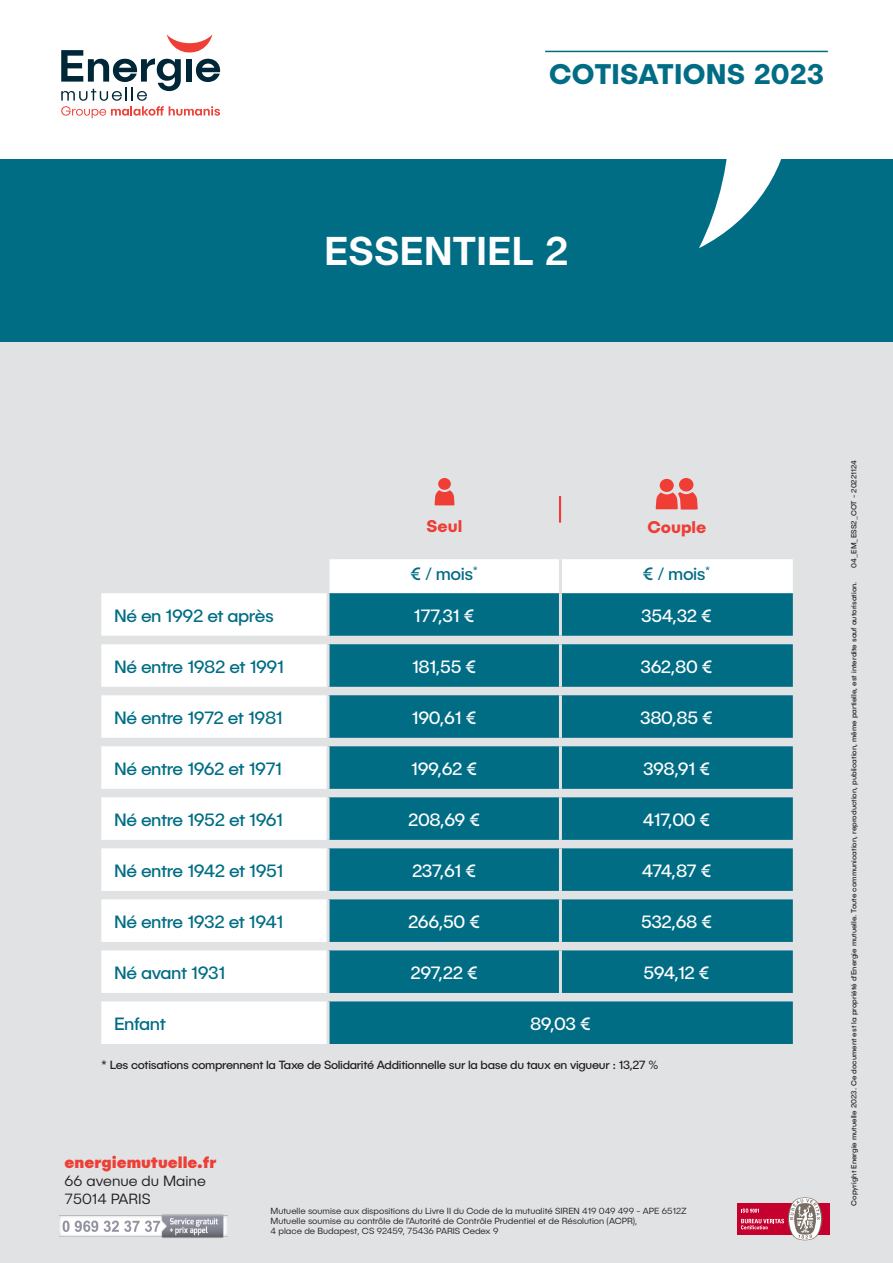
<style>
.page{position:relative;width:893px;height:1263px;background:#fff}
.page>*{position:absolute;margin:0;border:0;box-sizing:border-box;transform-origin:0 0}
.Titre_fiche{font:500 40.5px "Publica Sans";color:#fff}
.t1{font:700 28.5px "Publica Sans";letter-spacing:.01em;color:#006d85}
.chapô{font:18px "Publica Sans";letter-spacing:-.025em;color:#006d85}
.chapô-2{font:18px "Publica Sans";letter-spacing:-.025em;color:#fff}
.t2{font:700 17.1px "Publica Sans";color:#ee3e35}
.t3{font:800 16.5px "Publica Sans";color:#ee3e35}
.t4{font:300 15px/18px "Publica Sans";color:#231f20}
.chapô-3{font:12px "Publica Sans";letter-spacing:-.025em;color:#231f20}
.t5{font:300 9px/10.2px "Publica Sans";color:#231f20}
.chapô-4{font:7.5px "Publica Sans";color:#231f20}
</style>
<div class="page">
<div style="left:0;top:342px;width:893px;height:921px;background:#e1e2e4"></div>
<div style="left:0;top:160px;width:893px;height:182px;background:#006d85"></div>
<svg style="left:699px;top:50px;width:92px;height:198px"></svg>
<svg style="left:61px;top:34px;width:159px;height:84px"></svg>
<div style="left:545px;top:51px;width:283px;height:50px;background:#fff"></div>
<hr style="left:545px;top:51px;width:283px;height:1px;background:#006d85">
<div style="left:738px;top:1203px;width:92px;height:32px;background:#c5002e"></div>
<svg style="left:741px;top:1197px;width:81px;height:43px"></svg>
<img style="left:59px;top:1214px;width:169px;height:24px">
<hr style="left:559px;top:496px;width:2px;height:27px;background:#ee3e35">
<svg style="left:101px;top:559px;width:692px;height:485px;fill:#fff"></svg>
<svg style="left:328px;top:593px;width:465px;height:451px;background:#227e93"></svg>
<hr style="left:327px;top:593px;width:3px;height:43px;background:#e1e2e4">
<hr style="left:559px;top:593px;width:3px;height:43px;background:#e1e2e4">
<hr style="left:327px;top:644px;width:3px;height:43px;background:#e1e2e4">
<hr style="left:559px;top:644px;width:3px;height:43px;background:#e1e2e4">
<hr style="left:327px;top:695px;width:3px;height:43px;background:#e1e2e4">
<hr style="left:559px;top:695px;width:3px;height:43px;background:#e1e2e4">
<hr style="left:327px;top:746px;width:3px;height:43px;background:#e1e2e4">
<hr style="left:559px;top:746px;width:3px;height:43px;background:#e1e2e4">
<hr style="left:327px;top:797px;width:3px;height:43px;background:#e1e2e4">
<hr style="left:559px;top:797px;width:3px;height:43px;background:#e1e2e4">
<hr style="left:327px;top:848px;width:3px;height:43px;background:#e1e2e4">
<hr style="left:559px;top:848px;width:3px;height:43px;background:#e1e2e4">
<hr style="left:327px;top:899px;width:3px;height:43px;background:#e1e2e4">
<hr style="left:559px;top:899px;width:3px;height:43px;background:#e1e2e4">
<hr style="left:327px;top:950px;width:3px;height:43px;background:#e1e2e4">
<hr style="left:559px;top:950px;width:3px;height:43px;background:#e1e2e4">
<hr style="left:327px;top:559px;width:3px;height:34px;background:#e1e2e4">
<hr style="left:559px;top:559px;width:3px;height:34px;background:#e1e2e4">
<hr style="left:327px;top:1001px;width:3px;height:43px;background:#e1e2e4">
<div style="left:660px;top:479px;width:14px;height:13px;background:#ee3e35;border-radius:50%"></div>
<svg style="left:656px;top:492px;width:42px;height:17px"></svg>
<div style="left:679px;top:478px;width:14px;height:13px;background:#ee3e35;border-radius:50%"></div>
<svg style="left:434px;top:490px;width:21px;height:15px"></svg>
<div style="left:438px;top:478px;width:13px;height:12px;background:#ee3e35;border-radius:50%"></div>
<h2 class="t1" style="left:549px;top:55px;width:277px">COTISATIONS 2023</h2>
<p class="Titre_fiche" style="left:324px;top:225px;width:246px">ESSENTIEL 2</p>
<p class="t2" style="left:427px;top:515px;width:37px">Seul</p>
<p class="t2" style="left:647px;top:516px;width:61px">Couple</p>
<p class="chapô" style="left:411px;top:562px;width:69px">€ / mois<sup>*</sup></p>
<p class="chapô" style="left:643px;top:562px;width:69px">€ / mois<sup>*</sup></p>
<p class="chapô" style="left:114px;top:604px;width:161px">Né en 1992 et après</p>
<p class="chapô-2" style="left:414px;top:604px;width:62px">177,31 €</p>
<p class="chapô-2" style="left:641px;top:604px;width:72px">354,32 €</p>
<p class="chapô" style="left:114px;top:655px;width:171px">Né entre 1982 et 1991</p>
<p class="chapô-2" style="left:412px;top:655px;width:66px">181,55 €</p>
<p class="chapô-2" style="left:641px;top:655px;width:74px">362,80 €</p>
<p class="chapô" style="left:114px;top:706px;width:170px">Né entre 1972 et 1981</p>
<p class="chapô-2" style="left:412px;top:706px;width:66px">190,61 €</p>
<p class="chapô-2" style="left:640px;top:706px;width:74px">380,85 €</p>
<p class="chapô" style="left:114px;top:757px;width:170px">Né entre 1962 et 1971</p>
<p class="chapô-2" style="left:411px;top:757px;width:67px">199,62 €</p>
<p class="chapô-2" style="left:643px;top:757px;width:69px">398,91 €</p>
<p class="chapô" style="left:114px;top:808px;width:171px">Né entre 1952 et 1961</p>
<p class="chapô-2" style="left:408px;top:808px;width:74px">208,69 €</p>
<p class="chapô-2" style="left:643px;top:808px;width:69px">417,00 €</p>
<p class="chapô" style="left:114px;top:859px;width:171px">Né entre 1942 et 1951</p>
<p class="chapô-2" style="left:412px;top:859px;width:66px">237,61 €</p>
<p class="chapô-2" style="left:642px;top:859px;width:71px">474,87 €</p>
<p class="chapô" style="left:114px;top:910px;width:171px">Né entre 1932 et 1941</p>
<p class="chapô-2" style="left:408px;top:910px;width:73px">266,50 €</p>
<p class="chapô-2" style="left:641px;top:910px;width:73px">532,68 €</p>
<p class="chapô" style="left:114px;top:961px;width:113px">Né avant 1931</p>
<p class="chapô-2" style="left:410px;top:961px;width:69px">297,22 €</p>
<p class="chapô-2" style="left:644px;top:961px;width:68px">594,12 €</p>
<p class="chapô" style="left:114px;top:1012px;width:53px">Enfant</p>
<p class="chapô-2" style="left:530px;top:1012px;width:62px">89,03 €</p>
<p class="chapô-3" style="left:101px;top:1057px;width:559px">* Les cotisations comprennent la Taxe de Solidarité Additionnelle sur la base du taux en vigueur : 13,27 %</p>
<h3 class="t3" style="left:65px;top:1151px;width:153px">energiemutuelle.fr</h3>
<h3 class="t4" style="left:65px;top:1172px;width:143px">66 avenue du Maine<br>75014 PARIS</h3>
<p class="t5" style="left:271px;top:1205px;width:418px">Mutuelle soumise aux dispositions du Livre II du Code de la mutualité SIREN 419 049 499 - APE 6512Z<br>Mutuelle soumise au contrôle de l’Autorité de Contrôle Prudentiel et de Résolution (ACPR),<br>4 place de Budapest, CS 92459, 75436 PARIS Cedex 9</p>
<p class="chapô-4" style="left:849px;top:568px;width:109px;rotate:-90deg">04_EM_ESS2_COT - 20221124</p>
<p class="chapô-4" style="left:849px;top:1205px;width:625px;rotate:-90deg">Copyright Energie mutuelle 2023. Ce document est la propriété d’Energie mutuelle. Toute communication, reproduction, publication, même partielle, est interdite sauf autorisation.</p>
</div>
